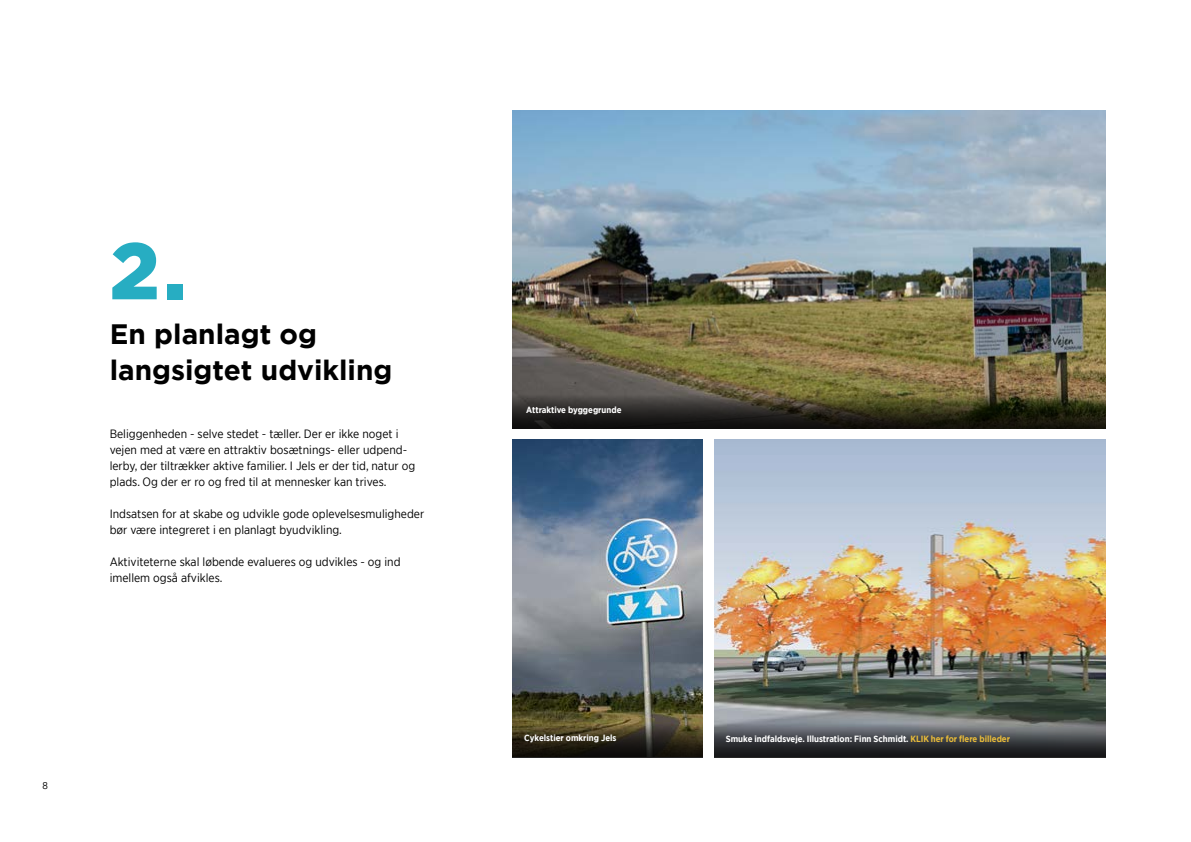
<style>
.page{position:relative;width:1191px;height:842px;background:#fff}
.page>*{position:absolute;margin:0;border:0;box-sizing:border-box;transform-origin:0 0}
.t1{font:900 80px "Gotham";color:#27adc2}
.t2{font:700 28px/36px "Gotham";color:#000}
.t3{font:12px/16px "Gotham Narrow";color:#000}
.t4{font:10px "Gotham Narrow";color:#000}
.t5{font:700 9px "Gotham Narrow";color:#fff}
.s1{color:#e7ba3a}
</style>
<div class="page">
<img style="left:714px;top:439px;width:392px;height:284px">
<svg style="left:714px;top:723px;width:392px;height:34px;background:#44474b"></svg>
<img style="left:513px;top:439px;width:190px;height:284px">
<svg style="left:513px;top:723px;width:190px;height:34px;background:#352e1c"></svg>
<img style="left:513px;top:111px;width:593px;height:283px">
<svg style="left:513px;top:394px;width:593px;height:34px;background:#312f21"></svg>
<h1 class="t1" style="left:110px;top:216px;width:78px">2.</h1>
<h2 class="t2" style="left:110px;top:316px;width:284px">En planlagt og langsigtet udvikling</h2>
<p class="t3" style="left:110px;top:425px;width:307px">Beliggenheden - selve stedet - tæller. Der er ikke noget i vejen med at være en attraktiv bosætnings- eller udpend&shy;lerby, der tiltrækker aktive familier. I Jels er der tid, natur og plads. Og der er ro og fred til at mennesker kan trives.</p>
<p class="t3" style="left:110px;top:505px;width:316px">Indsatsen for at skabe og udvikle gode oplevelsesmuligheder bør være integreret i en planlagt byudvikling.</p>
<p class="t3" style="left:110px;top:553px;width:292px">Aktiviteterne skal løbende evalueres og udvikles - og ind imellem også afvikles.</p>
<p class="t4" style="left:43px;top:779px;width:7px">8</p>
<p class="t5" style="left:526px;top:404px;width:97px">Attraktive byggegrunde</p>
<p class="t5" style="left:524px;top:732px;width:94px">Cykelstier omkring Jels</p>
<p class="t5" style="left:725px;top:733px;width:286px">Smuke indfaldsveje. Illustration: Finn Schmidt. <span class="s1">KLIK her for flere billeder</span></p>
</div>
